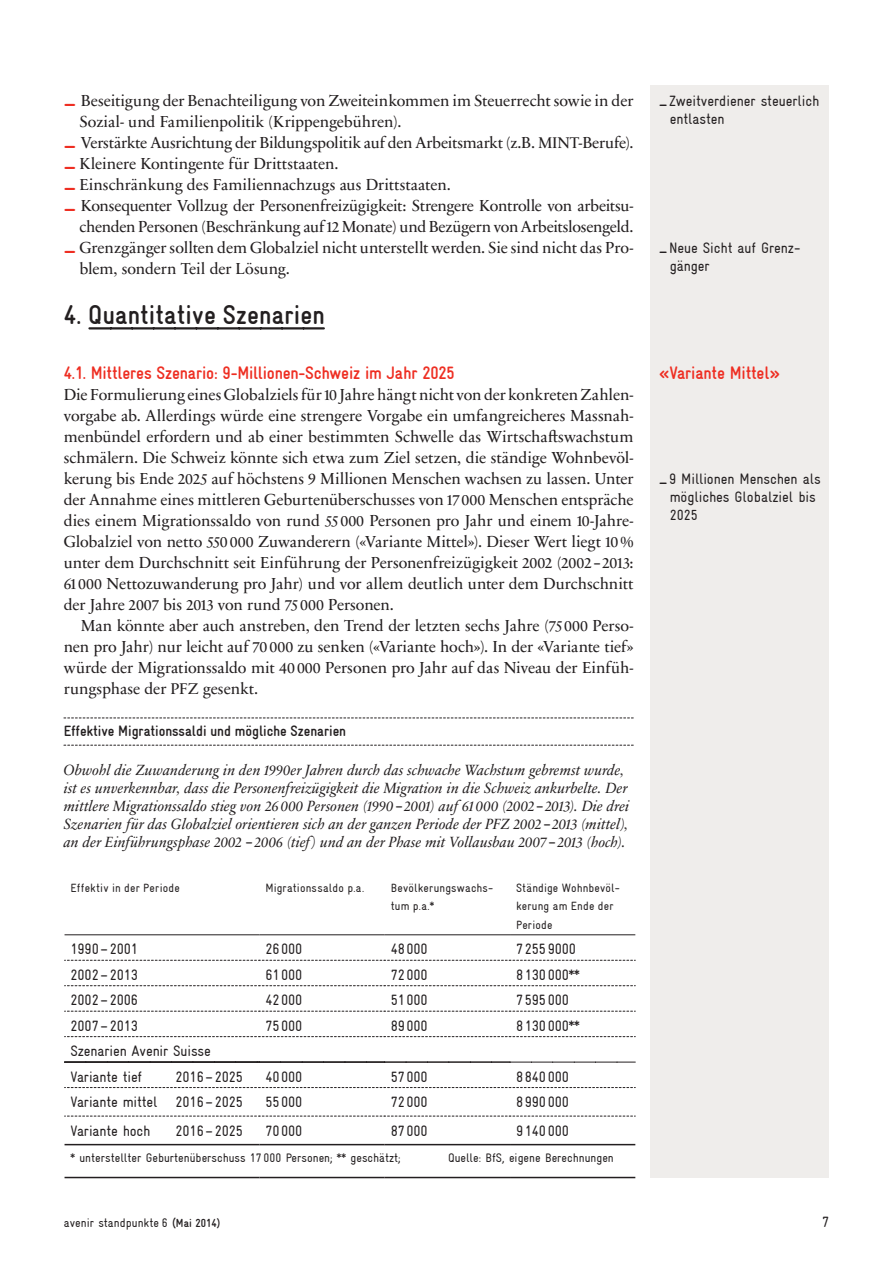
<style>
.page{position:relative;width:893px;height:1263px;background:#fff}
.page>*{position:absolute;margin:0;border:0;box-sizing:border-box;transform-origin:0 0}
.t1{font:700 condensed 27px "Gravur";letter-spacing:.005em;color:#231f20}
.t2{font:700 condensed 18px "Gravur";letter-spacing:-.01em;color:#ee2e22}
.t3{font:16.2px/21px "Sabon Next LT Pro";letter-spacing:-.01em;color:#231f20;text-align:justify}
.t4{font:italic 15px/18px "Sabon Next LT Pro";letter-spacing:.005em;color:#231f20}
.t5{font:condensed 15px/18px "Gravur";letter-spacing:-.01em;color:#231f20}
.t6{font:700 condensed 15px "Gravur";letter-spacing:-.005em;color:#231f20}
.t7{font:condensed 14.7px "Gravur";color:#231f20}
.t8{font:condensed 12.3px "Gravur";letter-spacing:.005em;color:#231f20}
.t9{font:condensed 12px/18.3px "Gravur";letter-spacing:.015em;color:#231f20}
.s1{font-family:"Gravur";font-weight:700;font-stretch:condensed;font-size:22.5px;color:#ee2e22}
.s2{font-size:15.75px}
.s3{font-family:"Gravur";font-stretch:condensed;font-size:15px}
.s4{font-family:"Gravur";font-style:normal;font-stretch:condensed}
.s5{font-weight:700}
.s6{font-weight:700;font-size:11.7px}
</style>
<div class="page">
<svg style="left:89px;top:327px;width:235px;height:2px"></svg>
<div style="left:651px;top:85px;width:178px;height:1092px;background:#efedeb"></div>
<svg style="left:64px;top:718px;width:569px;height:1px"></svg>
<svg style="left:64px;top:745px;width:569px;height:1px"></svg>
<hr style="left:65px;top:1144px;width:194px;height:1px;background:#231f20">
<hr style="left:259px;top:1144px;width:126px;height:1px;background:#231f20">
<hr style="left:385px;top:1144px;width:125px;height:1px;background:#231f20">
<hr style="left:510px;top:1144px;width:125px;height:1px;background:#231f20">
<hr style="left:65px;top:1177px;width:194px;height:1px;background:#231f20">
<hr style="left:259px;top:1177px;width:126px;height:1px;background:#231f20">
<hr style="left:385px;top:1177px;width:125px;height:1px;background:#231f20">
<hr style="left:510px;top:1177px;width:125px;height:1px;background:#231f20">
<svg style="left:65px;top:960px;width:570px;height:1px"></svg>
<svg style="left:65px;top:985px;width:570px;height:1px"></svg>
<svg style="left:65px;top:1011px;width:570px;height:1px"></svg>
<svg style="left:65px;top:1036px;width:570px;height:1px"></svg>
<svg style="left:65px;top:1087px;width:570px;height:1px"></svg>
<svg style="left:65px;top:1116px;width:570px;height:1px"></svg>
<hr style="left:65px;top:934px;width:194px;height:1px;background:#231f20">
<hr style="left:259px;top:934px;width:126px;height:1px;background:#231f20">
<hr style="left:385px;top:934px;width:125px;height:1px;background:#231f20">
<hr style="left:510px;top:934px;width:125px;height:1px;background:#231f20">
<svg style="left:65px;top:1062px;width:570px;height:1px"></svg>
<p class="t3" style="left:64px;top:89px;width:571px"><span class="s1">_</span> Beseitigung der Benachteiligung von Zweiteinkommen im Steuerrecht sowie in der</p>
<p class="t3" style="left:80px;top:110px;width:323px">Sozial- und Familienpolitik (Krippengebühren).</p>
<p class="t3" style="left:64px;top:131px;width:571px"><span class="s1">_</span> Verstärkte Ausrichtung der Bildungspolitik auf den Arbeitsmarkt (z.B. <span class="s2">MINT</span>-Berufe).</p>
<p class="t3" style="left:64px;top:152px;width:276px"><span class="s1">_</span> Kleinere Kontingente für Drittstaaten.</p>
<p class="t3" style="left:64px;top:173px;width:388px"><span class="s1">_</span> Einschränkung des Familiennachzugs aus Drittstaaten.</p>
<p class="t3" style="left:64px;top:194px;width:571px"><span class="s1">_</span> Konsequenter Vollzug der Personenfreizügigkeit: Strengere Kontrolle von arbeitsu-</p>
<p class="t3" style="left:80px;top:215px;width:555px">chenden Personen (Beschränkung auf <span class="s2">12</span> Monate) und Bezügern von Arbeitslosengeld.</p>
<p class="t3" style="left:64px;top:236px;width:571px"><span class="s1">_</span> Grenzgänger sollten dem Globalziel nicht unterstellt werden. Sie sind nicht das Pro-</p>
<p class="t3" style="left:80px;top:257px;width:212px">blem, sondern Teil der Lösung.</p>
<h1 class="t1" style="left:64px;top:299px;width:263px">4. Quantitative Szenarien</h1>
<p class="t2" style="left:64px;top:363px;width:393px">4.1. Mittleres Szenario: 9-Millionen-Schweiz im Jahr 2025</p>
<p class="t3" style="left:64px;top:383px;width:571px">Die Formulierung eines Globalziels für <span class="s2">10</span> Jahre hängt nicht von der konkreten Zahlen&shy;vorgabe ab. Allerdings würde eine strengere Vorgabe ein umfangreicheres Massnah&shy;menbündel erfordern und ab einer bestimmten Schwelle das Wirtschaftswachstum schmälern. Die Schweiz könnte sich etwa zum Ziel setzen, die ständige Wohnbevöl&shy;kerung bis Ende <span class="s2">2025</span> auf höchstens 9 Millionen Menschen wachsen zu lassen. Unter der Annahme eines mittleren Geburtenüberschusses von <span class="s2">17 000</span> Menschen entspräche dies einem Migrationssaldo von rund <span class="s2">55 000</span> Personen pro Jahr und einem <span class="s2">10</span>-Jahre-Globalziel von netto <span class="s2">550 000</span> Zuwanderern («Variante Mittel»). Dieser Wert liegt <span class="s2">10</span>% unter dem Durchschnitt seit Einführung der Personenfreizügigkeit <span class="s2">2002</span> (<span class="s2">2002</span> <span class="s3">–</span><span class="s2">2013</span>:<br><span class="s2">61 000</span> Nettozuwanderung pro Jahr) und vor allem deutlich unter dem Durchschnitt der Jahre <span class="s2">2007</span> bis <span class="s2">2013</span> von rund <span class="s2">75 000</span> Personen.</p>
<p class="t3" style="left:64px;top:614px;width:571px;text-indent:17px">Man könnte aber auch anstreben, den Trend der letzten sechs Jahre (<span class="s2">75 000</span> Perso&shy;nen pro Jahr) nur leicht auf <span class="s2">70 000</span> zu senken («Variante hoch»). In der «Variante tief» würde der Migrationssaldo mit <span class="s2">40 000</span> Personen pro Jahr auf das Niveau der Einfüh&shy;rungsphase der <span class="s2">PFZ</span> gesenkt.</p>
<p class="t6" style="left:64px;top:723px;width:284px">Effektive Migrationssaldi und mögliche Szenarien</p>
<p class="t4" style="left:64px;top:760px;width:567px">Obwohl die Zuwanderung in den 1990er Jahren durch das schwache Wachstum gebremst wurde, ist es unverkennbar, dass die Personenfreizügigkeit die Migration in die Schweiz ankurbelte. Der mittlere Migrationssaldo stieg von 26 000 Personen (1990<span class="s4">–</span>2001) auf 61 000 (2002<span class="s4">–</span>2013). Die drei Szenarien für das Globalziel orientieren sich an der ganzen Periode der PFZ 2002 <span class="s4">–</span>2013 (mittel), an der Einführungsphase 2002 <span class="s4">–</span>2006 (tief) und an der Phase mit Vollausbau 2007<span class="s4">–</span>2013 (hoch).</p>
<p class="t9" style="left:71px;top:879px;width:111px">Effektiv in der Periode</p>
<p class="t9" style="left:265px;top:879px;width:100px">Migrationssaldo p.a.</p>
<p class="t9" style="left:391px;top:879px;width:104px">Bevölkerungswachs&shy;tum p.a.*</p>
<p class="t9" style="left:516px;top:879px;width:105px">Ständige Wohnbevöl&shy;kerung am Ende der<br>Periode</p>
<p class="t5" style="left:71px;top:940px;width:69px">1990–2001</p>
<p class="t5" style="left:265px;top:940px;width:39px">26000</p>
<p class="t5" style="left:391px;top:940px;width:39px">48000</p>
<p class="t5" style="left:516px;top:940px;width:62px">72559000</p>
<p class="t5" style="left:71px;top:965px;width:69px">2002–2013</p>
<p class="t5" style="left:265px;top:965px;width:39px">61000</p>
<p class="t5" style="left:391px;top:965px;width:39px">72000</p>
<p class="t5" style="left:516px;top:965px;width:65px">8130000**</p>
<p class="t5" style="left:71px;top:991px;width:69px">2002–2006</p>
<p class="t5" style="left:265px;top:991px;width:39px">42000</p>
<p class="t5" style="left:391px;top:991px;width:39px">51000</p>
<p class="t5" style="left:516px;top:991px;width:54px">7595000</p>
<p class="t5" style="left:71px;top:1016px;width:69px">2007–2013</p>
<p class="t5" style="left:265px;top:1016px;width:39px">75000</p>
<p class="t5" style="left:391px;top:1016px;width:39px">89000</p>
<p class="t5" style="left:516px;top:1016px;width:65px">8130000**</p>
<p class="t5" style="left:71px;top:1038px;width:142px;line-height:25.5px">Szenarien Avenir Suisse<br>Variante tief</p>
<p class="t5" style="left:176px;top:1067px;width:69px">2016–2025</p>
<p class="t5" style="left:265px;top:1067px;width:39px">40000</p>
<p class="t5" style="left:391px;top:1067px;width:39px">57000</p>
<p class="t5" style="left:516px;top:1067px;width:54px">8840000</p>
<p class="t5" style="left:71px;top:1093px;width:174px">Variante mittel 2016–2025</p>
<p class="t5" style="left:265px;top:1093px;width:39px">55000</p>
<p class="t5" style="left:391px;top:1093px;width:39px">72000</p>
<p class="t5" style="left:516px;top:1093px;width:54px">8990000</p>
<p class="t5" style="left:71px;top:1121px;width:81px">Variante hoch</p>
<p class="t5" style="left:176px;top:1121px;width:69px">2016–2025</p>
<p class="t5" style="left:265px;top:1121px;width:39px">70000</p>
<p class="t5" style="left:391px;top:1121px;width:39px">87000</p>
<p class="t5" style="left:516px;top:1121px;width:54px">9140000</p>
<p class="t8" style="left:71px;top:1150px;width:332px">* unterstellter Geburtenüberschuss 17 000 Personen; ** geschätzt;</p>
<p class="t8" style="left:448px;top:1150px;width:167px">Quelle: BfS, eigene Berechnungen</p>
<p class="t5" style="left:670px;top:92px;width:151px;text-indent:-11px"><span class="s5">_</span>Zweitverdiener steuerlich entlasten</p>
<p class="t5" style="left:670px;top:239px;width:132px;text-indent:-11px"><span class="s5">_</span>Neue Sicht auf Grenz&shy;gänger</p>
<p class="t2" style="left:659px;top:363px;width:122px">«Variante Mittel»</p>
<p class="t5" style="left:659px;top:470px;width:163px;text-align:center"><span class="s5">_</span>9 Millionen Menschen als mögliches Globalziel bis</p>
<p class="t7" style="left:670px;top:507px;width:30px">2025</p>
<p class="t8" style="left:64px;top:1216px;width:158px">avenir standpunkte 6 <span class="s5">(</span><span class="s6">Mai 2014)</span></p>
<p class="t5" style="left:822px;top:1213px;width:9px">7</p>
</div>
